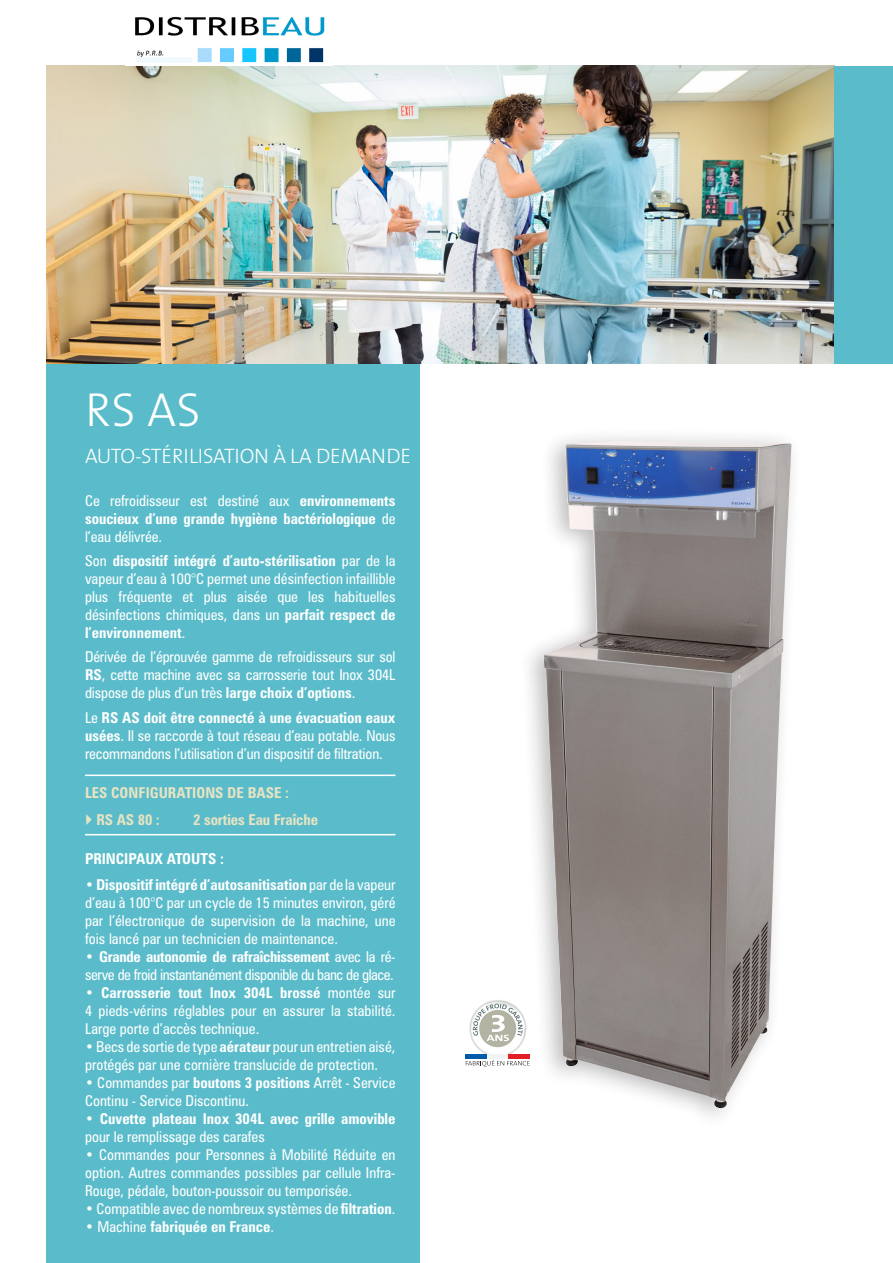
<style>
.page{position:relative;width:893px;height:1263px;background:#fff}
.page>*{position:absolute;margin:0;border:0;box-sizing:border-box;transform-origin:0 0}
.t1{font:48px "The Sans Light Caps";color:#fff}
.t2{font:300 21px "The Sans";letter-spacing:-.005em;color:#fff}
.t3{font:condensed 15px/18px "Zurich BT";color:#fff;text-align:justify}
.t4{font:700 condensed 15px/18px "Zurich BT";color:#fff;text-align:justify}
.t5{font:condensed 15px/18px "Zurich BT";letter-spacing:-.03em;color:#fff}
.t6{font:700 condensed 15px/26.5px "Zurich BT";letter-spacing:-.005em;color:#e8e4c2}
.s1{font-weight:400}
.s2{font-weight:700}
</style>
<div class="page">
<div style="left:47px;top:364px;width:373px;height:899px;background:#5abcca"></div>
<img style="left:47px;top:66px;width:787px;height:298px">
<div style="left:834px;top:66px;width:59px;height:298px;background:#5abcca"></div>
<svg style="left:466px;top:1000px;width:52px;height:67px"></svg>
<hr style="left:466px;top:1054px;width:21px;height:4px;background:#015aaa">
<hr style="left:487px;top:1054px;width:21px;height:4px;background:#f2f3f4">
<hr style="left:508px;top:1054px;width:22px;height:4px;background:#e21f26">
<hr style="left:85px;top:774px;width:310px;height:2px;background:#fff">
<hr style="left:85px;top:834px;width:310px;height:1px;background:#fff">
<div style="left:518px;top:427px;width:284px;height:703px;background:#231f20;opacity:.3"></div>
<img style="left:544px;top:441px;width:247px;height:667px">
<img style="left:135px;top:16px;width:190px;height:47px">
<h1 class="t1" style="left:85px;top:370px;width:117px">RS AS</h1>
<h2 class="t2" style="left:85px;top:438px;width:328px">AUTO-STÉRILISATION À LA DEMANDE</h2>
<p class="t4" style="left:85px;top:491px;width:312px"><span class="s1">Ce refroidisseur est destiné aux</span> environnements soucieux d’une grande hygiène bactériologique <span class="s1">de l’eau délivrée.</span></p>
<p class="t3" style="left:85px;top:552px;width:312px">Son <span class="s2">dispositif intégré d’auto-stérilisation</span> par de la vapeur d’eau à 100°C permet une désinfection infaillible plus fréquente et plus aisée que les habituelles désinfections chimiques, dans un <span class="s2">parfait respect de l’environnement</span>.</p>
<p class="t3" style="left:85px;top:648px;width:312px">Dérivée de l’éprouvée gamme de refroidisseurs sur sol <span class="s2">RS</span>, cette machine avec sa carrosserie tout Inox 304L dispose de plus d’un très <span class="s2">large choix d’options</span>.</p>
<p class="t3" style="left:85px;top:708px;width:312px">Le <span class="s2">RS AS doit être connecté à une évacuation eaux usées</span>. Il se raccorde à tout réseau d’eau potable. Nous recommandons l’utilisation d’un dispositif de filtration.</p>
<p class="t6" style="left:97px;top:779px;width:194px;text-indent:-12px">LES CONFIGURATIONS DE BASE :<br>RS AS 80 :</p>
<p class="t6" style="left:193px;top:806px;width:126px">2 sorties Eau Fraîche</p>
<p class="t4" style="left:85px;top:849px;width:140px">PRINCIPAUX ATOUTS :</p>
<p class="t3" style="left:85px;top:876px;width:312px">• <span class="s2">Dispositif intégré d’autosanitisation</span> par de la vapeur d’eau à 100°C par un cycle de 15 minutes environ, géré par l’électronique de supervision de la machine, une fois lancé par un technicien de maintenance.</p>
<p class="t5" style="left:85px;top:948px;width:312px">• <span class="s2">Grande autonomie de rafraîchissement</span> avec la ré&shy;serve de froid instantanément disponible du banc de glace.</p>
<p class="t3" style="left:85px;top:984px;width:312px">• <span class="s2">Carrosserie tout Inox 304L brossé</span> montée sur 4 pieds-vérins réglables pour en assurer la stabilité.<br>Large porte d’accès technique.</p>
<p class="t3" style="left:85px;top:1038px;width:312px">• Becs de sortie de type <span class="s2">aérateur</span> pour un entretien aisé, protégés par une cornière translucide de protection.</p>
<p class="t3" style="left:85px;top:1074px;width:312px">• Commandes par <span class="s2">boutons 3 positions</span> Arrêt - Service<br>Continu - Service Discontinu.</p>
<p class="t4" style="left:85px;top:1110px;width:312px"><span class="s1">•</span> Cuvette plateau Inox 304L avec grille amovible <span class="s1">pour le remplissage des carafes</span></p>
<p class="t3" style="left:85px;top:1146px;width:312px">• Commandes pour Personnes à Mobilité Réduite en option. Autres commandes possibles par cellule Infra-Rouge, pédale, bouton-poussoir ou temporisée.</p>
<p class="t3" style="left:85px;top:1200px;width:312px">• Compatible avec de nombreux systèmes de <span class="s2">filtration</span>.</p>
<p class="t4" style="left:85px;top:1218px;width:191px"><span class="s1">• Machine</span> fabriquée en France<span class="s1">.</span></p>
</div>
